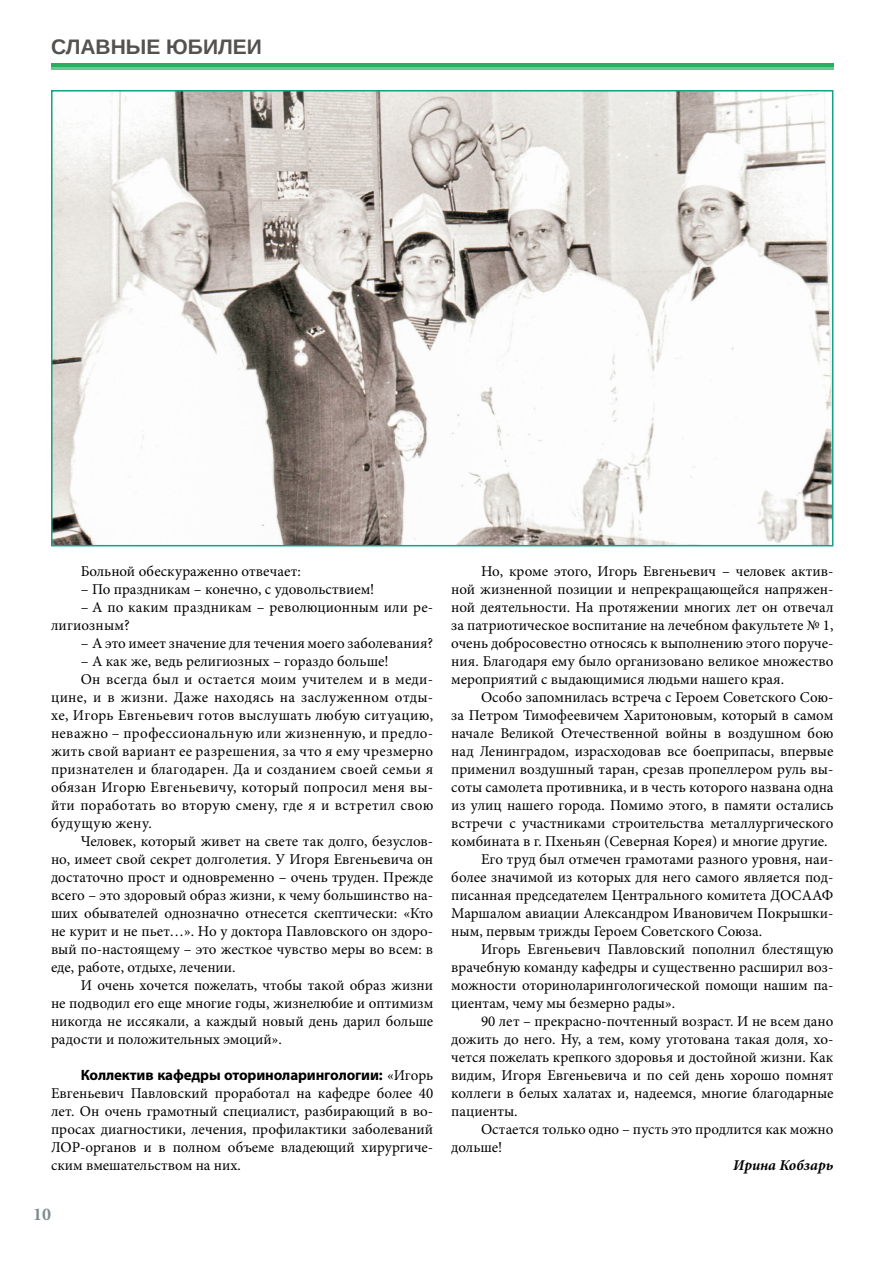
<style>
.page{position:relative;width:893px;height:1263px;background:#fff}
.page>*{position:absolute;margin:0;border:0;box-sizing:border-box;transform-origin:0 0}
.t1{font:700 21px "Arimo";color:#545250}
.t2{font:700 18px "Minion Pro";color:#7f8c8d}
.t3{font:15px/18px "Minion Pro";color:#000;text-align:justify}
.t4{font:15px "Minion Pro";letter-spacing:.02em;color:#000}
.t5{font:700 15px "Myriad Pro";letter-spacing:-.01em;color:#000}
.t6{font:15px "Minion Pro";letter-spacing:.03em;color:#000}
.t7{font:italic 700 15px "Minion Pro";color:#000}
.s1{font-family:"Minion Pro";font-weight:400}
</style>
<div class="page">
<div style="left:51px;top:63px;width:782px;height:5px;background:#27ae60"></div>
<hr style="left:51px;top:68px;width:782px;height:2px;background:#6cc893">
<img style="left:54px;top:93px;width:776px;height:450px">
<div style="left:51px;top:90px;width:782px;height:456px;border:2px solid #16a085"></div>
<h1 class="t1" style="left:51px;top:32px;width:212px">СЛАВНЫЕ ЮБИЛЕИ</h1>
<p class="t3" style="left:81px;top:562px;width:221px">Больной обескураженно отвечает:</p>
<p class="t3" style="left:81px;top:580px;width:295px">– По праздникам – конечно, с удовольствием!</p>
<p class="t3" style="left:51px;top:598px;width:384px;text-indent:30px">– А по каким праздникам – революционным или ре&shy;лигиозным?</p>
<p class="t3" style="left:81px;top:634px;width:354px">– А это имеет значение для течения моего заболевания?</p>
<p class="t3" style="left:81px;top:652px;width:309px">– А как же, ведь религиозных – гораздо больше!</p>
<p class="t4" style="left:81px;top:669px;width:354px">Он всегда был и остается моим учителем и в меди-</p>
<p class="t4" style="left:51px;top:687px;width:384px">цине, и в жизни. Даже находясь на заслуженном отды-</p>
<p class="t4" style="left:51px;top:705px;width:384px">хе, Игорь Евгеньевич готов выслушать любую ситуацию,</p>
<p class="t4" style="left:51px;top:723px;width:384px">неважно – профессиональную или жизненную, и предло-</p>
<p class="t4" style="left:51px;top:741px;width:384px">жить свой вариант ее разрешения, за что я ему чрезмерно</p>
<p class="t4" style="left:51px;top:759px;width:384px">признателен и благодарен. Да и созданием своей семьи я</p>
<p class="t4" style="left:51px;top:777px;width:384px">обязан Игорю Евгеньевичу, который попросил меня вы-</p>
<p class="t4" style="left:51px;top:795px;width:384px">йти поработать во вторую смену, где я и встретил свою</p>
<p class="t6" style="left:51px;top:813px;width:102px">будущую жену.</p>
<p class="t3" style="left:81px;top:832px;width:354px">Человек, который живет на свете так долго, безуслов-</p>
<p class="t3" style="left:51px;top:850px;width:384px">но, имеет свой секрет долголетия. У Игоря Евгеньевича он</p>
<p class="t3" style="left:51px;top:868px;width:384px">достаточно прост и одновременно – очень труден. Прежде</p>
<p class="t3" style="left:51px;top:886px;width:384px">всего – это здоровый образ жизни, к чему большинство на-</p>
<p class="t3" style="left:51px;top:904px;width:384px">ших обывателей однозначно отнесется скептически: «Кто</p>
<p class="t3" style="left:51px;top:922px;width:384px">не курит и не пьет…». Но у доктора Павловского он здоро-</p>
<p class="t3" style="left:51px;top:940px;width:384px">вый по-настоящему – это жесткое чувство меры во всем: в</p>
<p class="t3" style="left:51px;top:958px;width:186px">еде, работе, отдыхе, лечении.</p>
<p class="t3" style="left:81px;top:976px;width:354px">И очень хочется пожелать, чтобы такой образ жизни</p>
<p class="t3" style="left:51px;top:994px;width:384px">не подводил его еще многие годы, жизнелюбие и оптимизм</p>
<p class="t3" style="left:51px;top:1012px;width:384px">никогда не иссякали, а каждый новый день дарил больше</p>
<p class="t3" style="left:51px;top:1030px;width:232px">радости и положительных эмоций».</p>
<p class="t5" style="left:81px;top:1065px;width:354px">Коллектив кафедры оториноларингологии: <span class="s1">«Игорь</span></p>
<p class="t3" style="left:51px;top:1084px;width:384px">Евгеньевич Павловский проработал на кафедре более 40 лет. Он очень грамотный специалист, разбирающий в во&shy;просах диагностики, лечения, профилактики заболеваний ЛОР-органов и в полном объеме владеющий хирургиче&shy;ским вмешательством на них.</p>
<p class="t2" style="left:33px;top:1202px;width:19px">10</p>
<p class="t3" style="left:451px;top:562px;width:384px;text-indent:30px">Но, кроме этого, Игорь Евгеньевич – человек актив&shy;ной жизненной позиции и непрекращающейся напряжен&shy;ной деятельности. На протяжении многих лет он отвечал за патриотическое воспитание на лечебном факультете № 1, очень добросовестно относясь к выполнению этого поруче&shy;ния. Благодаря ему было организовано великое множество мероприятий с выдающимися людьми нашего края.</p>
<p class="t3" style="left:481px;top:688px;width:354px">Особо запомнилась встреча с Героем Советского Сою-</p>
<p class="t3" style="left:451px;top:706px;width:384px">за Петром Тимофеевичем Харитоновым, который в самом</p>
<p class="t3" style="left:451px;top:724px;width:384px">начале Великой Отечественной войны в воздушном бою</p>
<p class="t3" style="left:451px;top:742px;width:384px">над Ленинградом, израсходовав все боеприпасы, впервые</p>
<p class="t3" style="left:451px;top:760px;width:384px">применил воздушный таран, срезав пропеллером руль вы-</p>
<p class="t3" style="left:451px;top:778px;width:384px">соты самолета противника, и в честь которого названа одна</p>
<p class="t3" style="left:451px;top:796px;width:384px">из улиц нашего города. Помимо этого, в памяти остались</p>
<p class="t3" style="left:451px;top:814px;width:384px">встречи с участниками строительства металлургического</p>
<p class="t3" style="left:451px;top:832px;width:378px">комбината в г. Пхеньян (Северная Корея) и многие другие.</p>
<p class="t3" style="left:481px;top:850px;width:354px">Его труд был отмечен грамотами разного уровня, наи-</p>
<p class="t3" style="left:451px;top:868px;width:384px">более значимой из которых для него самого является под-</p>
<p class="t3" style="left:451px;top:886px;width:384px">писанная председателем Центрального комитета ДОСААФ</p>
<p class="t3" style="left:451px;top:904px;width:384px">Маршалом авиации Александром Ивановичем Покрышки-</p>
<p class="t3" style="left:451px;top:922px;width:312px">ным, первым трижды Героем Советского Союза.</p>
<p class="t3" style="left:481px;top:940px;width:354px">Игорь Евгеньевич Павловский пополнил блестящую</p>
<p class="t3" style="left:451px;top:958px;width:384px">врачебную команду кафедры и существенно расширил воз-</p>
<p class="t3" style="left:451px;top:976px;width:384px">можности оториноларингологической помощи нашим па-</p>
<p class="t3" style="left:451px;top:994px;width:225px">циентам, чему мы безмерно рады».</p>
<p class="t3" style="left:481px;top:1012px;width:354px">90 лет – прекрасно-почтенный возраст. И не всем дано</p>
<p class="t3" style="left:451px;top:1030px;width:384px">дожить до него. Ну, а тем, кому уготована такая доля, хо-</p>
<p class="t3" style="left:451px;top:1048px;width:384px">чется пожелать крепкого здоровья и достойной жизни. Как</p>
<p class="t3" style="left:451px;top:1066px;width:384px">видим, Игоря Евгеньевича и по сей день хорошо помнят</p>
<p class="t3" style="left:451px;top:1084px;width:384px">коллеги в белых халатах и, надеемся, многие благодарные</p>
<p class="t3" style="left:451px;top:1102px;width:68px">пациенты.</p>
<p class="t3" style="left:481px;top:1120px;width:354px">Остается только одно – пусть это продлится как можно</p>
<p class="t3" style="left:451px;top:1138px;width:53px">дольше!</p>
<p class="t7" style="left:733px;top:1155px;width:102px">Ирина Кобзарь</p>
</div>
